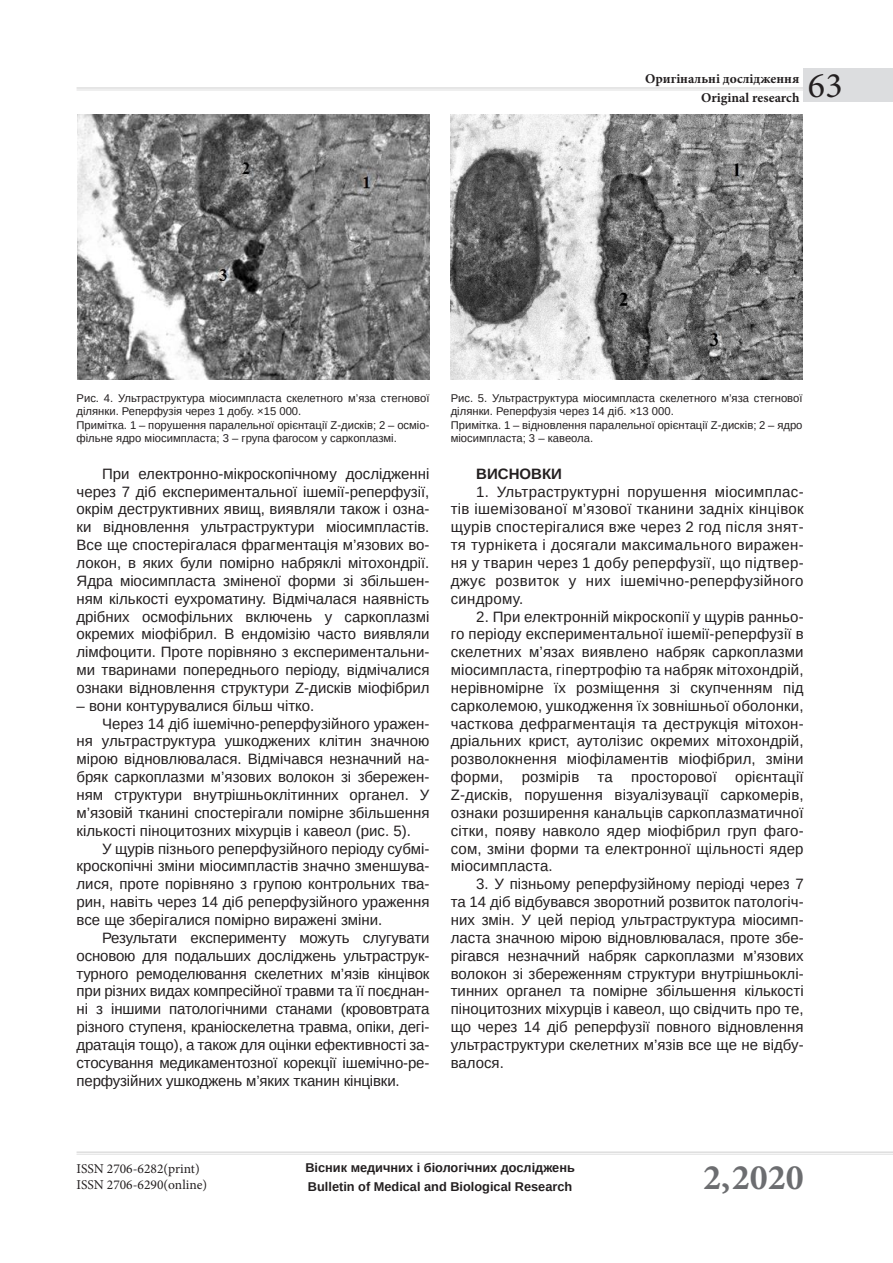
<style>
.page{position:relative;width:893px;height:1263px;background:#fff}
.page>*{position:absolute;margin:0;border:0;box-sizing:border-box;transform-origin:0 0}
.t1{font:700 36px "Minion Pro";color:#6c6d70}
.t2{font:36px "Minion Pro";color:#231f20}
.текст{font:15px/17.9px "Arimo";color:#231f20;text-align:justify}
.текст-2{font:700 15px "Arimo";color:#231f20}
.t3{font:13.5px/16.2px "Minion Pro";color:#231f20}
.t4{font:700 13.5px/19.4px "Minion Pro";color:#231f20;text-align:right}
.t5{font:700 12.75px/18.3px "Arimo";color:#231f20}
.рисунок{font:11.25px/13.5px "Arimo";color:#231f20}
</style>
<div class="page">
<hr style="left:77px;top:1151px;width:816px;height:2px;background:#231f20">
<hr style="left:77px;top:1154px;width:816px;height:1px;background:#231f20">
<hr style="left:77px;top:87px;width:727px;height:2px;background:#231f20">
<hr style="left:77px;top:90px;width:727px;height:1px;background:#231f20">
<div style="left:804px;top:69px;width:89px;height:33px;background:#dcdddf"></div>
<img style="left:78px;top:115px;width:351px;height:265px">
<img style="left:451px;top:115px;width:351px;height:265px">
<p class="t4" style="left:645px;top:68px;width:156px">Оригінальні дослідження<br>Original research</p>
<h1 class="t2" style="left:808px;top:61px;width:36px">63</h1>
<p class="рисунок" style="left:77px;top:391px;width:354px">Рис. 4. Ультраструктура міосимпласта скелетного м’яза стегнової ділянки. Реперфузія через 1 добу. ×15 000.</p>
<p class="рисунок" style="left:77px;top:418px;width:354px">Примітка. 1 – порушення паралельної орієнтації Z-дисків; 2 – осміо&shy;фільне ядро міосимпласта; 3 – група фагосом у саркоплазмі.</p>
<p class="текст" style="left:77px;top:465px;width:354px;text-indent:26px">При електронно-мікроскопічному дослідженні через 7 діб експериментальної ішемії-реперфузії, окрім деструктивних явищ, виявляли також і озна&shy;ки відновлення ультраструктури міосимпластів.<br>Все ще спостерігалася фрагментація м’язових во&shy;локон, в яких були помірно набряклі мітохондрії.<br>Ядра міосимпласта зміненої форми зі збільшен&shy;ням кількості еухроматину. Відмічалася наявність дрібних осмофільних включень у саркоплазмі окремих міофібрил. В ендомізію часто виявляли лімфоцити. Проте порівняно з експериментальни&shy;ми тваринами попереднього періоду, відмічалися ознаки відновлення структури Z-дисків міофібрил</p>
<p class="текст" style="left:77px;top:697px;width:239px">– вони контурувалися більш чітко.</p>
<p class="текст" style="left:77px;top:715px;width:354px;text-indent:26px">Через 14 діб ішемічно-реперфузійного уражен&shy;ня ультраструктура ушкоджених клітин значною мірою відновлювалася. Відмічався незначний на&shy;бряк саркоплазми м’язових волокон зі збережен&shy;ням структури внутрішньоклітинних органел. У м’язовій тканині спостерігали помірне збільшення кількості піноцитозних міхурців і кавеол (рис. 5).</p>
<p class="текст" style="left:77px;top:839px;width:354px;text-indent:26px">У щурів пізнього реперфузійного періоду субмі&shy;кроскопічні зміни міосимпластів значно зменшува&shy;лися, проте порівняно з групою контрольних тва&shy;рин, навіть через 14 діб реперфузійного ураження все ще зберігалися помірно виражені зміни.</p>
<p class="текст" style="left:77px;top:929px;width:354px;text-indent:26px">Результати експерименту можуть слугувати основою для подальших досліджень ультраструк&shy;турного ремоделювання скелетних м’язів кінцівок при різних видах компресійної травми та її поєднан&shy;ні з іншими патологічними станами (крововтрата різного ступеня, краніоскелетна травма, опіки, дегі&shy;дратація тощо), а також для оцінки ефективності за&shy;стосування медикаментозної корекції ішемічно-ре&shy;перфузійних ушкоджень м’яких тканин кінцівки.</p>
<p class="рисунок" style="left:451px;top:391px;width:353px">Рис. 5. Ультраструктура міосимпласта скелетного м’яза стегнової ділянки. Реперфузія через 14 діб. ×13 000.</p>
<p class="рисунок" style="left:451px;top:418px;width:353px">Примітка. 1 – відновлення паралельної орієнтації Z-дисків; 2 – ядро міосимпласта; 3 – кавеола.</p>
<p class="текст-2" style="left:476px;top:463px;width:87px">ВИСНОВКИ</p>
<p class="текст" style="left:451px;top:482px;width:354px;text-indent:26px">1. Ультраструктурні порушення міосимплас&shy;тів ішемізованої м’язової тканини задніх кінцівок щурів спостерігалися вже через 2 год після знят&shy;тя турнікета і досягали максимального виражен&shy;ня у тварин через 1 добу реперфузії, що підтвер&shy;джує розвиток у них ішемічно-реперфузійного синдрому.</p>
<p class="текст" style="left:451px;top:607px;width:354px;text-indent:26px">2. При електронній мікроскопії у щурів ранньо&shy;го періоду експериментальної ішемії-реперфузії в скелетних м’язах виявлено набряк саркоплазми міосимпласта, гіпертрофію та набряк мітохондрій, нерівномірне їх розміщення зі скупченням під сарколемою, ушкодження їх зовнішньої оболонки, часткова дефрагментація та деструкція мітохон&shy;дріальних крист, аутолізис окремих мітохондрій, розволокнення міофіламентів міофібрил, зміни форми, розмірів та просторової орієнтації Z-дисків, порушення візуалізувації саркомерів, ознаки розширення канальців саркоплазматичної сітки, появу навколо ядер міофібрил груп фаго&shy;сом, зміни форми та електронної щільності ядер міосимпласта.</p>
<p class="текст" style="left:451px;top:875px;width:354px;text-indent:26px">3. У пізньому реперфузійному періоді через 7 та 14 діб відбувався зворотний розвиток патологіч&shy;них змін. У цей період ультраструктура міосимп&shy;ласта значною мірою відновлювалася, проте збе&shy;рігався незначний набряк саркоплазми м’язових волокон зі збереженням структури внутрішньоклі&shy;тинних органел та помірне збільшення кількості піноцитозних міхурців і кавеол, що свідчить про те, що через 14 діб реперфузії повного відновлення ультраструктури скелетних м’язів все ще не відбу&shy;валося.</p>
<p class="t3" style="left:77px;top:1160px;width:132px">ISSN 2706-6282(print)<br>ISSN 2706-6290(online)</p>
<p class="t5" style="left:305px;top:1159px;width:271px">Вісник медичних і біологічних досліджень<br>Bulletin of Medical and Biological Research</p>
<h1 class="t1" style="left:703px;top:1152px;width:102px">2,2020</h1>
</div>
